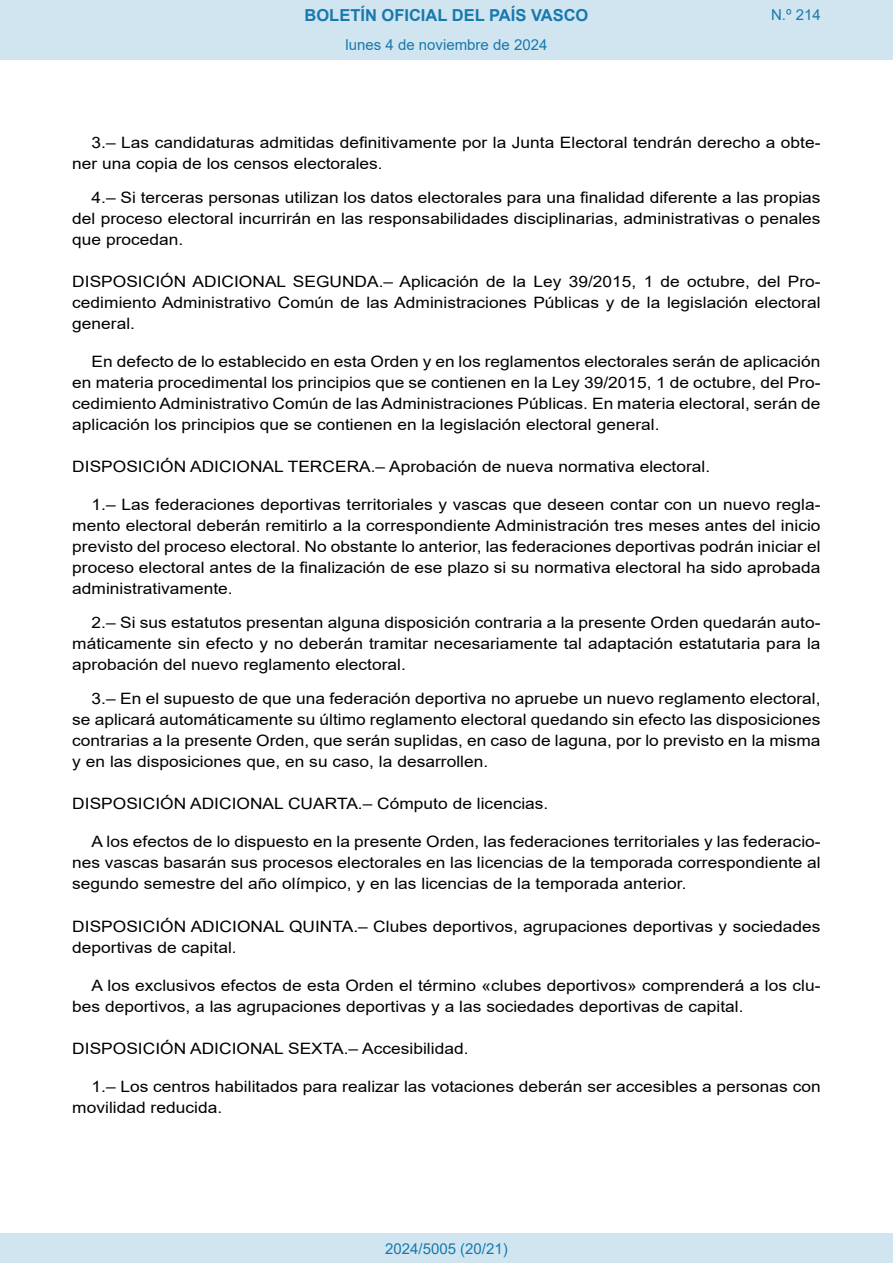
<style>
.page{position:relative;width:893px;height:1263px;background:#fff}
.page>*{position:absolute;margin:0;border:0;box-sizing:border-box;transform-origin:0 0}
.t1{font:700 16.5px "Arial";color:#1879ad}
.BOPVDetalle{font:15.6px/21px "Arial";color:#000;text-align:justify;scale:1.11 1}
.BOPVDisposicionTitulo{font:15.6px/21px "Arial";color:#000;text-align:justify;scale:1.11 1}
.Paginacion_Centro{font:15px "Arial";color:#1879ad}
</style>
<div class="page">
<div style="left:0;top:0;width:893px;height:60px;background:#d0e5f0"></div>
<div style="left:0;top:1233px;width:893px;height:30px;background:#d0e5f0"></div>
<p class="t1" style="left:305px;top:3px;width:285px">BOLETÍN OFICIAL DEL PAÍS VASCO</p>
<p class="Paginacion_Centro" style="left:346px;top:35px;width:203px">lunes 4 de noviembre de 2024</p>
<p class="Paginacion_Centro" style="left:771px;top:5px;width:51px">N.º 214</p>
<p class="BOPVDetalle" style="left:72px;top:132px;width:676px;text-indent:19px">3.– Las candidaturas admitidas definitivamente por la Junta Electoral tendrán derecho a obte&shy;ner una copia de los censos electorales.</p>
<p class="BOPVDetalle" style="left:72px;top:187px;width:676px;text-indent:19px">4.– Si terceras personas utilizan los datos electorales para una finalidad diferente a las propias del proceso electoral incurrirán en las responsabilidades disciplinarias, administrativas o penales que procedan.</p>
<p class="BOPVDisposicionTitulo" style="left:72px;top:271px;width:676px">DISPOSICIÓN ADICIONAL SEGUNDA.– Aplicación de la Ley 39/2015, 1 de octubre, del Pro&shy;cedimiento Administrativo Común de las Administraciones Públicas y de la legislación electoral general.</p>
<p class="BOPVDetalle" style="left:72px;top:351px;width:676px;text-indent:19px">En defecto de lo establecido en esta Orden y en los reglamentos electorales serán de aplicación en materia procedimental los principios que se contienen en la Ley 39/2015, 1 de octubre, del Pro&shy;cedimiento Administrativo Común de las Administraciones Públicas. En materia electoral, serán de aplicación los principios que se contienen en la legislación electoral general.</p>
<p class="BOPVDisposicionTitulo" style="left:72px;top:456px;width:576px">DISPOSICIÓN ADICIONAL TERCERA.– Aprobación de nueva normativa electoral.</p>
<p class="BOPVDetalle" style="left:72px;top:494px;width:676px;text-indent:19px">1.– Las federaciones deportivas territoriales y vascas que deseen contar con un nuevo regla&shy;mento electoral deberán remitirlo a la correspondiente Administración tres meses antes del inicio previsto del proceso electoral. No obstante lo anterior, las federaciones deportivas podrán iniciar el proceso electoral antes de la finalización de ese plazo si su normativa electoral ha sido aprobada administrativamente.</p>
<p class="BOPVDetalle" style="left:72px;top:612px;width:676px;text-indent:19px">2.– Si sus estatutos presentan alguna disposición contraria a la presente Orden quedarán auto&shy;máticamente sin efecto y no deberán tramitar necesariamente tal adaptación estatutaria para la aprobación del nuevo reglamento electoral.</p>
<p class="BOPVDetalle" style="left:72px;top:688px;width:676px;text-indent:19px">3.– En el supuesto de que una federación deportiva no apruebe un nuevo reglamento electoral, se aplicará automáticamente su último reglamento electoral quedando sin efecto las disposiciones contrarias a la presente Orden, que serán suplidas, en caso de laguna, por lo previsto en la misma y en las disposiciones que, en su caso, la desarrollen.</p>
<p class="BOPVDisposicionTitulo" style="left:72px;top:793px;width:430px">DISPOSICIÓN ADICIONAL CUARTA.– Cómputo de licencias.</p>
<p class="BOPVDetalle" style="left:72px;top:831px;width:676px;text-indent:19px">A los efectos de lo dispuesto en la presente Orden, las federaciones territoriales y las federacio&shy;nes vascas basarán sus procesos electorales en las licencias de la temporada correspondiente al segundo semestre del año olímpico, y en las licencias de la temporada anterior.</p>
<p class="BOPVDisposicionTitulo" style="left:72px;top:915px;width:676px">DISPOSICIÓN ADICIONAL QUINTA.– Clubes deportivos, agrupaciones deportivas y sociedades deportivas de capital.</p>
<p class="BOPVDetalle" style="left:72px;top:974px;width:676px;text-indent:19px">A los exclusivos efectos de esta Orden el término «clubes deportivos» comprenderá a los clu&shy;bes deportivos, a las agrupaciones deportivas y a las sociedades deportivas de capital.</p>
<p class="BOPVDisposicionTitulo" style="left:72px;top:1038px;width:358px">DISPOSICIÓN ADICIONAL SEXTA.– Accesibilidad.</p>
<p class="BOPVDetalle" style="left:72px;top:1076px;width:676px;text-indent:19px">1.– Los centros habilitados para realizar las votaciones deberán ser accesibles a personas con movilidad reducida.</p>
<p class="Paginacion_Centro" style="left:385px;top:1238px;width:124px">2024/5005 (20/21)</p>
</div>
